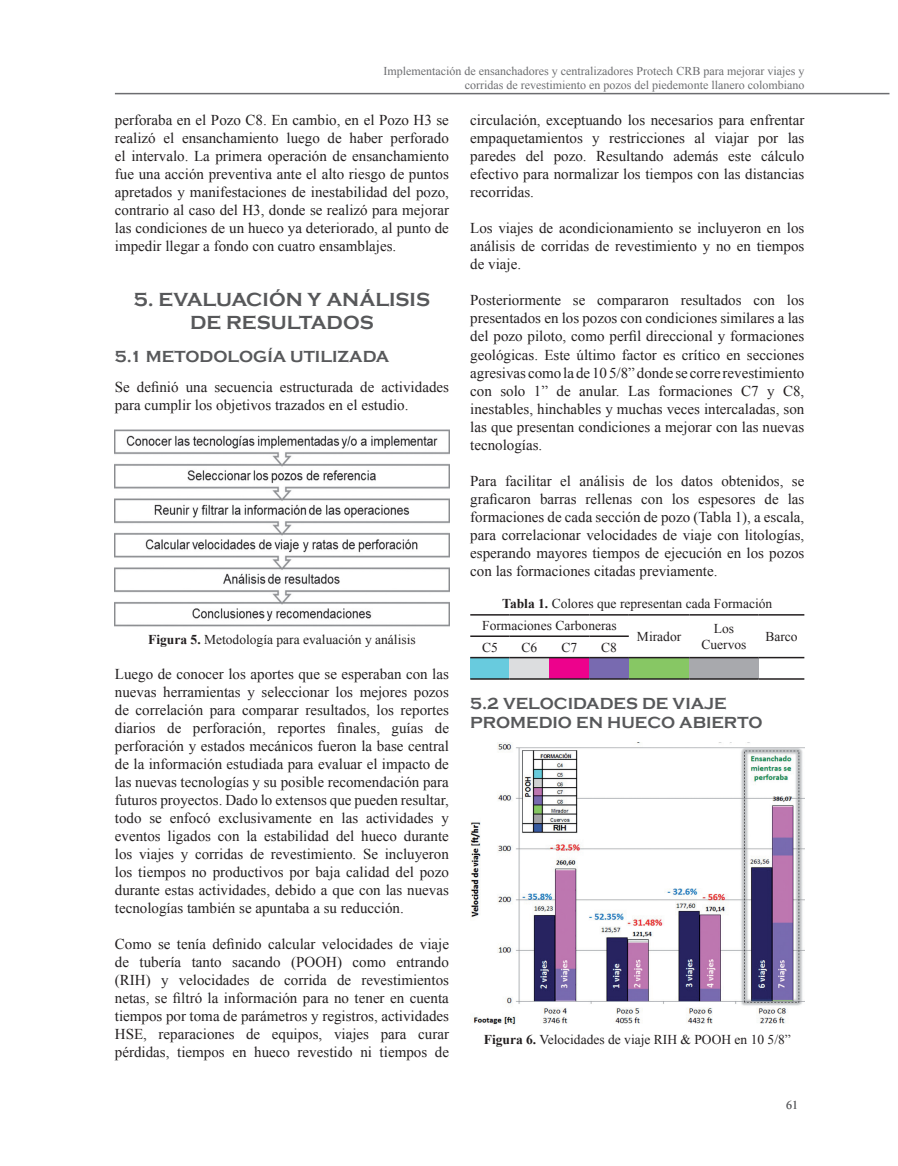
<style>
.page{position:relative;width:898px;height:1166px;background:#fff}
.page>*{position:absolute;margin:0;border:0;box-sizing:border-box;transform-origin:0 0}
.t1{font:700 19.5px/23.4px "Copperplate Gothic";color:#57585a;text-align:center}
.t2{font:700 16.5px/19.8px "Copperplate Gothic";color:#57585a}
.t3{font:15px/18px "Times New Roman";color:#231f20;text-align:justify}
.t4{font:13.5px/22px "Times New Roman";color:#231f20}
.t5{font:12px/14.4px "Times New Roman";color:#6c6d70;text-align:right}
.s1{font-weight:700}
</style>
<div class="page">
<hr style="left:115px;top:93px;width:774px;height:1px;background:#6c6d70">
<img style="left:115px;top:429px;width:334px;height:198px">
<svg style="left:470px;top:615px;width:334px;height:22px"></svg>
<div style="left:470px;top:657px;width:39px;height:21px;background:#68cbde"></div>
<div style="left:509px;top:657px;width:40px;height:21px;background:#dcdddf"></div>
<div style="left:549px;top:657px;width:40px;height:21px;background:#ed028c"></div>
<div style="left:589px;top:657px;width:39px;height:21px;background:#786ab0"></div>
<div style="left:628px;top:657px;width:61px;height:21px;background:#87c764"></div>
<div style="left:689px;top:657px;width:69px;height:21px;background:#a8a9ad"></div>
<hr style="left:470px;top:635px;width:39px;height:1px;background:#231f20">
<hr style="left:509px;top:635px;width:40px;height:1px;background:#231f20">
<hr style="left:549px;top:635px;width:40px;height:1px;background:#231f20">
<hr style="left:589px;top:635px;width:39px;height:1px;background:#231f20">
<hr style="left:470px;top:656px;width:39px;height:2px;background:#231f20">
<hr style="left:509px;top:656px;width:40px;height:2px;background:#231f20">
<hr style="left:549px;top:656px;width:40px;height:2px;background:#231f20">
<hr style="left:589px;top:656px;width:39px;height:2px;background:#231f20">
<hr style="left:628px;top:656px;width:61px;height:2px;background:#231f20">
<hr style="left:689px;top:656px;width:69px;height:2px;background:#231f20">
<hr style="left:758px;top:656px;width:46px;height:2px;background:#231f20">
<hr style="left:470px;top:614px;width:39px;height:1px;background:#231f20">
<hr style="left:509px;top:614px;width:40px;height:1px;background:#231f20">
<hr style="left:549px;top:614px;width:40px;height:1px;background:#231f20">
<hr style="left:589px;top:614px;width:39px;height:1px;background:#231f20">
<hr style="left:628px;top:614px;width:61px;height:1px;background:#231f20">
<hr style="left:689px;top:614px;width:69px;height:1px;background:#231f20">
<hr style="left:758px;top:614px;width:46px;height:1px;background:#231f20">
<hr style="left:470px;top:678px;width:39px;height:1px;background:#231f20">
<hr style="left:509px;top:678px;width:40px;height:1px;background:#231f20">
<hr style="left:549px;top:678px;width:40px;height:1px;background:#231f20">
<hr style="left:589px;top:678px;width:39px;height:1px;background:#231f20">
<hr style="left:628px;top:678px;width:61px;height:1px;background:#231f20">
<hr style="left:689px;top:678px;width:69px;height:1px;background:#231f20">
<hr style="left:758px;top:678px;width:46px;height:1px;background:#231f20">
<img style="left:470px;top:742px;width:334px;height:283px">
<p class="t5" style="left:383px;top:63px;width:422px">Implementación de ensanchadores y centralizadores Protech CRB para mejorar viajes y corridas de revestimiento en pozos del piedemonte llanero colombiano</p>
<p class="t3" style="left:115px;top:111px;width:335px">perforaba en el Pozo C8. En cambio, en el Pozo H3 se realizó el ensanchamiento luego de haber perforado el intervalo. La primera operación de ensanchamiento fue una acción preventiva ante el alto riesgo de puntos apretados y manifestaciones de inestabilidad del pozo, contrario al caso del H3, donde se realizó para mejorar las condiciones de un hueco ya deteriorado, al punto de impedir llegar a fondo con cuatro ensamblajes.</p>
<h1 class="t1" style="left:134px;top:287px;width:298px">5. EVALUACIÓN Y ANÁLISIS<br>DE RESULTADOS</h1>
<p class="t2" style="left:115px;top:346px;width:276px">5.1 METODOLOGÍA UTILIZADA</p>
<p class="t3" style="left:115px;top:378px;width:335px">Se definió una secuencia estructurada de actividades para cumplir los objetivos trazados en el estudio.</p>
<p class="t3" style="left:470px;top:111px;width:335px">circulación, exceptuando los necesarios para enfrentar empaquetamientos y restricciones al viajar por las paredes del pozo. Resultando además este cálculo efectivo para normalizar los tiempos con las distancias recorridas.</p>
<p class="t3" style="left:470px;top:219px;width:335px">Los viajes de acondicionamiento se incluyeron en los análisis de corridas de revestimiento y no en tiempos de viaje.</p>
<p class="t3" style="left:470px;top:291px;width:335px">Posteriormente se compararon resultados con los presentados en los pozos con condiciones similares a las del pozo piloto, como perfil direccional y formaciones geológicas. Este último factor es crítico en secciones agresivas como la de 10 5/8” donde se corre revestimiento con solo 1” de anular. Las formaciones C7 y C8, inestables, hinchables y muchas veces intercaladas, son las que presentan condiciones a mejorar con las nuevas tecnologías.</p>
<p class="t3" style="left:470px;top:471px;width:335px">Para facilitar el análisis de los datos obtenidos, se graficaron barras rellenas con los espesores de las formaciones de cada sección de pozo (Tabla 1), a escala, para correlacionar velocidades de viaje con litologías, esperando mayores tiempos de ejecución en los pozos con las formaciones citadas previamente.</p>
<p class="t4" style="left:482px;top:592px;width:291px;text-indent:20px"><span class="s1">Tabla 1.</span> Colores que representan cada Formación<br>Formaciones Carboneras</p>
<p class="t4" style="left:636px;top:625px;width:46px">Mirador</p>
<p class="t4" style="left:701px;top:620px;width:46px;line-height:15.6px;text-align:center">Los<br>Cuervos</p>
<p class="t4" style="left:765px;top:625px;width:34px">Barco</p>
<p class="t4" style="left:148px;top:628px;width:269px"><span class="s1">Figura 5.</span> Metodología para evaluación y análisis</p>
<p class="t3" style="left:115px;top:664px;width:335px">Luego de conocer los aportes que se esperaban con las nuevas herramientas y seleccionar los mejores pozos de correlación para comparar resultados, los reportes diarios de perforación, reportes finales, guías de perforación y estados mecánicos fueron la base central de la información estudiada para evaluar el impacto de las nuevas tecnologías y su posible recomendación para futuros proyectos. Dado lo extensos que pueden resultar, todo se enfocó exclusivamente en las actividades y eventos ligados con la estabilidad del hueco durante los viajes y corridas de revestimiento. Se incluyeron los tiempos no productivos por baja calidad del pozo durante estas actividades, debido a que con las nuevas tecnologías también se apuntaba a su reducción.</p>
<p class="t3" style="left:115px;top:934px;width:335px">Como se tenía definido calcular velocidades de viaje de tubería tanto sacando (POOH) como entrando (RIH) y velocidades de corrida de revestimientos netas, se filtró la información para no tener en cuenta tiempos por toma de parámetros y registros, actividades HSE , reparaciones de equipos, viajes para curar pérdidas, tiempos en hueco revestido ni tiempos de</p>
<p class="t4" style="left:482px;top:635px;width:17px">C5</p>
<p class="t4" style="left:521px;top:635px;width:17px">C6</p>
<p class="t4" style="left:561px;top:635px;width:17px">C7</p>
<p class="t4" style="left:601px;top:635px;width:17px">C8</p>
<p class="t2" style="left:470px;top:693px;width:294px">5.2 VELOCIDADES DE VIAJE<br>PROMEDIO EN HUECO ABIERTO</p>
<p class="t4" style="left:483px;top:1028px;width:308px"><span class="s1">Figura 6.</span> Velocidades de viaje RIH &amp; POOH en 10 5/8”</p>
<p class="t5" style="left:785px;top:1097px;width:13px">61</p>
</div>
